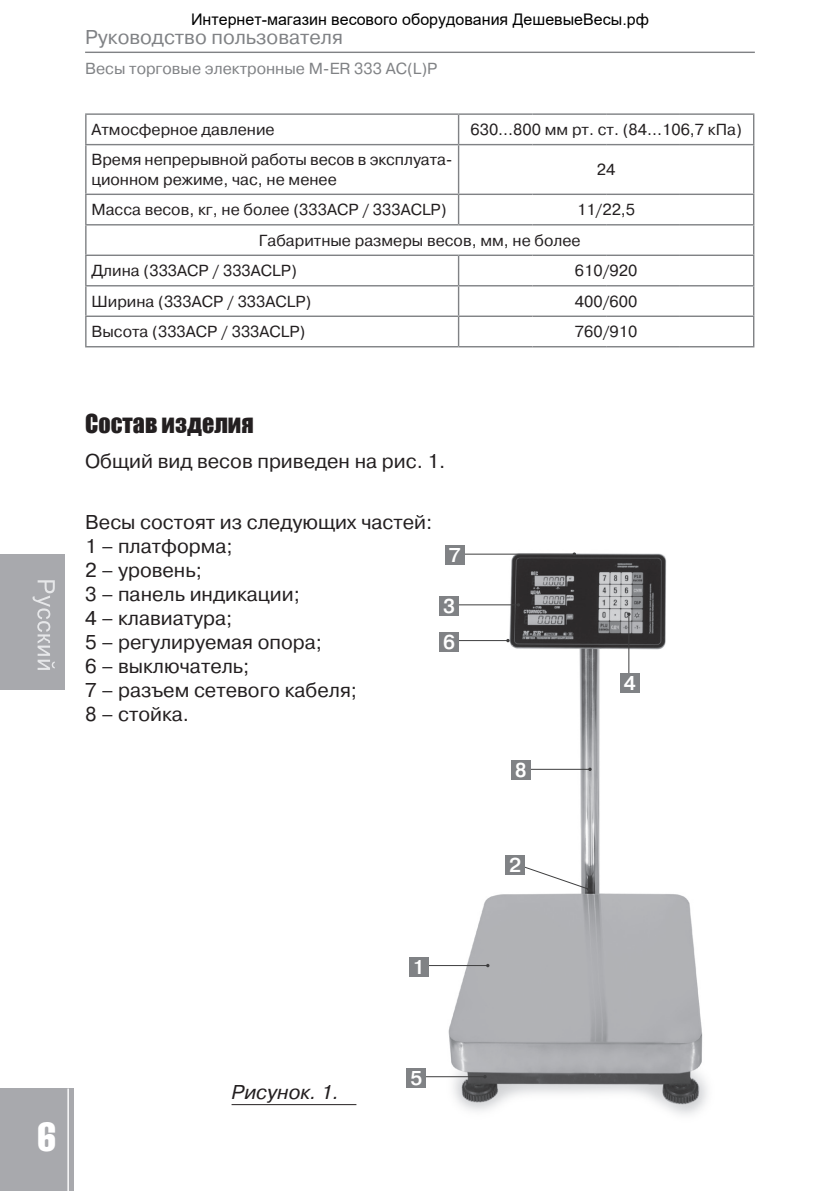
<style>
.page{position:relative;width:840px;height:1191px;background:#fff}
.page>*{position:absolute;margin:0;border:0;box-sizing:border-box;transform-origin:0 0}
.t1{font:40px "AG Letterica Compressed C";color:#fff}
.t2{font:24px "Impact";color:#231f20}
.t3{font:20px/24px "Pragmatica";color:#231f20}
.t4{font:20px "Pragmatica C";color:#808285}
.t5{font:italic 20px "Pragmatica";color:#231f20}
.t6{font:500 20px/35.8px "Pragmatica";color:#fff}
.t7{font:16px/19.2px "Pragmatica";color:#231f20}
.t8{font:16px "Arial";color:#000}
.t9{font:16px "Pragmatica C";color:#808285}
</style>
<div class="page">
<hr style="left:85px;top:52px;width:669px;height:1px;background:#808285">
<div style="left:0;top:1088px;width:74px;height:103px;background:#a8a9ad"></div>
<hr style="left:67px;top:1088px;width:2px;height:103px;background:#fff">
<div style="left:0;top:554px;width:65px;height:135px;background:#a8a9ad"></div>
<svg style="left:33px;top:580px;width:22px;height:90px"></svg>
<img style="left:430px;top:548px;width:278px;height:567px">
<hr style="left:417px;top:965px;width:70px;height:1px;background:#3e3e3f">
<div style="left:408px;top:956px;width:20px;height:20px;background:#808285"></div>
<hr style="left:519px;top:769px;width:70px;height:1px;background:#3e3e3f">
<div style="left:510px;top:760px;width:20px;height:20px;background:#808285"></div>
<hr style="left:447px;top:604px;width:71px;height:1px;background:#3e3e3f">
<div style="left:439px;top:596px;width:20px;height:20px;background:#808285"></div>
<hr style="left:447px;top:640px;width:60px;height:1px;background:#3e3e3f">
<div style="left:439px;top:632px;width:20px;height:19px;background:#808285"></div>
<hr style="left:628px;top:614px;width:1px;height:71px;background:#3e3e3f">
<svg style="left:626px;top:612px;width:4px;height:4px"></svg>
<div style="left:619px;top:673px;width:20px;height:20px;background:#808285"></div>
<hr style="left:453px;top:554px;width:121px;height:1px;background:#3e3e3f">
<div style="left:444px;top:545px;width:20px;height:20px;background:#808285"></div>
<svg style="left:523px;top:866px;width:67px;height:25px"></svg>
<div style="left:505px;top:854px;width:20px;height:20px;background:#808285"></div>
<hr style="left:414px;top:1076px;width:70px;height:1px;background:#3e3e3f">
<div style="left:405px;top:1068px;width:20px;height:19px;background:#808285"></div>
<hr style="left:231px;top:1104px;width:125px;height:1px;background:#231f20">
<hr style="left:85px;top:113px;width:373px;height:2px;background:#808285">
<svg style="left:85px;top:115px;width:1px;height:29px"></svg>
<hr style="left:458px;top:113px;width:74px;height:2px;background:#808285">
<hr style="left:457px;top:115px;width:2px;height:29px;background:#808285">
<hr style="left:532px;top:113px;width:73px;height:2px;background:#808285">
<hr style="left:605px;top:113px;width:74px;height:2px;background:#808285">
<hr style="left:679px;top:113px;width:75px;height:2px;background:#808285">
<hr style="left:752px;top:115px;width:2px;height:29px;background:#808285">
<hr style="left:85px;top:144px;width:373px;height:1px;background:#808285">
<hr style="left:85px;top:145px;width:1px;height:49px;background:#808285">
<hr style="left:458px;top:144px;width:74px;height:1px;background:#808285">
<hr style="left:457px;top:145px;width:2px;height:49px;background:#808285">
<hr style="left:532px;top:144px;width:73px;height:1px;background:#808285">
<hr style="left:605px;top:144px;width:74px;height:1px;background:#808285">
<hr style="left:679px;top:144px;width:75px;height:1px;background:#808285">
<hr style="left:752px;top:145px;width:2px;height:49px;background:#808285">
<hr style="left:85px;top:194px;width:373px;height:1px;background:#808285">
<hr style="left:458px;top:194px;width:74px;height:1px;background:#808285">
<hr style="left:457px;top:195px;width:2px;height:29px;background:#808285">
<hr style="left:532px;top:194px;width:73px;height:1px;background:#808285">
<hr style="left:605px;top:194px;width:74px;height:1px;background:#808285">
<hr style="left:679px;top:194px;width:75px;height:1px;background:#808285">
<hr style="left:752px;top:195px;width:2px;height:29px;background:#808285">
<hr style="left:85px;top:224px;width:373px;height:1px;background:#808285">
<hr style="left:458px;top:224px;width:74px;height:1px;background:#808285">
<hr style="left:532px;top:224px;width:73px;height:1px;background:#808285">
<hr style="left:605px;top:224px;width:74px;height:1px;background:#808285">
<hr style="left:679px;top:224px;width:75px;height:1px;background:#808285">
<hr style="left:752px;top:225px;width:2px;height:29px;background:#808285">
<hr style="left:85px;top:254px;width:373px;height:2px;background:#808285">
<hr style="left:458px;top:254px;width:74px;height:2px;background:#808285">
<hr style="left:457px;top:256px;width:2px;height:29px;background:#808285">
<hr style="left:532px;top:254px;width:73px;height:2px;background:#808285">
<hr style="left:605px;top:254px;width:74px;height:2px;background:#808285">
<hr style="left:679px;top:254px;width:75px;height:2px;background:#808285">
<hr style="left:752px;top:256px;width:2px;height:29px;background:#808285">
<hr style="left:85px;top:285px;width:373px;height:1px;background:#808285">
<hr style="left:458px;top:285px;width:74px;height:1px;background:#808285">
<hr style="left:457px;top:286px;width:2px;height:29px;background:#808285">
<hr style="left:532px;top:285px;width:73px;height:1px;background:#808285">
<hr style="left:605px;top:285px;width:74px;height:1px;background:#808285">
<hr style="left:679px;top:285px;width:75px;height:1px;background:#808285">
<hr style="left:752px;top:286px;width:2px;height:29px;background:#808285">
<hr style="left:85px;top:315px;width:373px;height:2px;background:#808285">
<svg style="left:85px;top:195px;width:1px;height:151px"></svg>
<hr style="left:458px;top:315px;width:74px;height:2px;background:#808285">
<hr style="left:457px;top:317px;width:2px;height:29px;background:#808285">
<hr style="left:532px;top:315px;width:73px;height:2px;background:#808285">
<hr style="left:605px;top:315px;width:74px;height:2px;background:#808285">
<hr style="left:679px;top:315px;width:75px;height:2px;background:#808285">
<hr style="left:752px;top:317px;width:2px;height:29px;background:#808285">
<hr style="left:85px;top:346px;width:373px;height:1px;background:#808285">
<hr style="left:458px;top:346px;width:74px;height:1px;background:#808285">
<hr style="left:532px;top:346px;width:73px;height:1px;background:#808285">
<hr style="left:605px;top:346px;width:74px;height:1px;background:#808285">
<hr style="left:679px;top:346px;width:75px;height:1px;background:#808285">
<p class="t8" style="left:191px;top:8px;width:459px">Интернет-магазин весового оборудования ДешевыеВесы.рф</p>
<p class="t4" style="left:85px;top:26px;width:259px">Руководство пользователя</p>
<p class="t9" style="left:85px;top:60px;width:353px">Весы торговые электронные M-ER 333 AC(L)P</p>
<p class="t7" style="left:91px;top:120px;width:184px">Атмосферное давление</p>
<p class="t7" style="left:470px;top:120px;width:273px">630...800 мм рт. ст. (84...106,7 кПа)</p>
<p class="t7" style="left:91px;top:151px;width:362px">Время непрерывной работы весов в эксплуата&shy;ционном режиме, час, не менее</p>
<p class="t7" style="left:596px;top:160px;width:20px">24</p>
<p class="t7" style="left:91px;top:200px;width:356px">Масса весов, кг, не более (333ACP / 333ACLP)</p>
<p class="t7" style="left:576px;top:200px;width:60px">11/22,5</p>
<p class="t7" style="left:259px;top:231px;width:323px">Габаритные размеры весов, мм, не более</p>
<p class="t7" style="left:91px;top:261px;width:207px">Длина (333ACP / 333ACLP)</p>
<p class="t7" style="left:574px;top:261px;width:64px">610/920</p>
<p class="t7" style="left:91px;top:292px;width:221px">Ширина (333ACP / 333ACLP)</p>
<p class="t7" style="left:574px;top:292px;width:64px">400/600</p>
<p class="t7" style="left:91px;top:322px;width:215px">Высота (333ACP / 333ACLP)</p>
<p class="t7" style="left:574px;top:322px;width:64px">760/910</p>
<h2 class="t2" style="left:85px;top:405px;width:170px">Состав изделия</h2>
<p class="t3" style="left:85px;top:450px;width:361px">Общий вид весов приведен на рис. 1.</p>
<p class="t3" style="left:85px;top:510px;width:348px">Весы состоят из следующих частей:<br>1 – платформа;<br>2 – уровень;<br>3 – панель индикации;<br>4 – клавиатура;<br>5 – регулируемая опора;<br>6 – выключатель;<br>7 – разъем сетевого кабеля;<br>8 – стойка.</p>
<p class="t6" style="left:448px;top:537px;width:13px">7</p>
<p class="t6" style="left:443px;top:588px;width:13px">3<br>6</p>
<p class="t6" style="left:412px;top:948px;width:13px">1</p>
<p class="t6" style="left:514px;top:752px;width:13px">8</p>
<p class="t6" style="left:509px;top:846px;width:14px">2</p>
<p class="t6" style="left:623px;top:665px;width:13px">4</p>
<h1 class="t1" style="left:37px;top:1115px;width:20px">6</h1>
<p class="t5" style="left:231px;top:1079px;width:109px">Рисунок. 1.</p>
<p class="t6" style="left:409px;top:1059px;width:13px">5</p>
</div>
